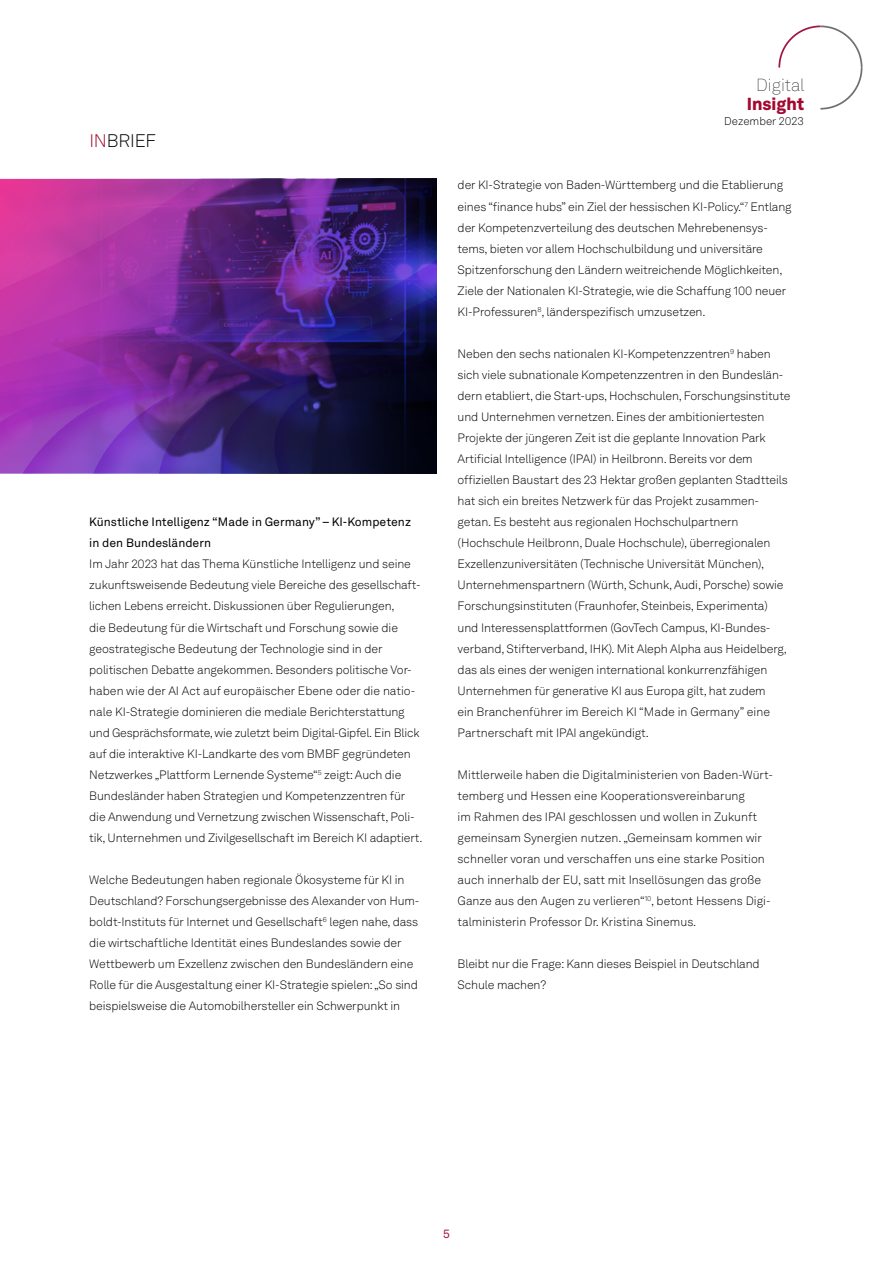
<style>
.page{position:relative;width:893px;height:1263px;background:#fff}
.page>*{position:absolute;margin:0;border:0;box-sizing:border-box;transform-origin:0 0}
.Fliesstext{font:300 18px "Akkurat LL";letter-spacing:-.01em;color:#000}
.Headline_32pt{font:100 17.25px "Akkurat LL";color:#000}
.Headline_32pt-2{font:900 17.25px "Akkurat LL";color:#a30930}
.Fliesstext-2{font:300 12px/21px "Akkurat LL";letter-spacing:-.01em;color:#000}
.Fliesstext-3{font:12px/21px "Akkurat LL";color:#000}
.t1{font:12px "Akkurat LL";color:#a01441}
.Subheadline_10pt{font:300 11.25px "Akkurat LL";color:#000}
.s1{color:#a30930}
</style>
<div class="page">
<svg style="left:778px;top:25px;width:85px;height:85px"></svg>
<svg style="left:0;top:179px;width:79px;height:295px;background:#b839ad"></svg>
<svg style="left:79px;top:179px;width:75px;height:295px;background:#9b38ad"></svg>
<svg style="left:154px;top:179px;width:63px;height:295px;background:#692c8c"></svg>
<svg style="left:217px;top:179px;width:55px;height:295px;background:#411f6d"></svg>
<img style="left:272px;top:179px;width:164px;height:295px">
<p class="Fliesstext" style="left:89px;top:128px;width:68px"><span class="s1">IN</span>BRIEF</p>
<p class="Fliesstext-3" style="left:89px;top:511px;width:323px">Künstliche Intelligenz “Made in Germany” – KI-Kompetenz in den Bundesländern</p>
<p class="Fliesstext-2" style="left:89px;top:553px;width:335px">Im Jahr 2023 hat das Thema Künstliche Intelligenz und seine zukunftsweisende Bedeutung viele Bereiche des gesellschaft&shy;lichen Lebens erreicht. Diskussionen über Regulierungen,<br>die Bedeutung für die Wirtschaft und Forschung sowie die geostrategische Bedeutung der Technologie sind in der politischen Debatte angekommen. Besonders politische Vor&shy;haben wie der AI Act auf europäischer Ebene oder die natio&shy;nale KI-Strategie dominieren die mediale Berichterstattung und Gesprächsformate, wie zuletzt beim Digital-Gipfel. Ein Blick auf die interaktive KI-Landkarte des vom BMBF gegründeten Netzwerkes „Plattform Lernende Systeme“<sup>5</sup> zeigt: Auch die Bundesländer haben Strategien und Kompetenzzentren für die Anwendung und Vernetzung zwischen Wissenschaft, Poli&shy;tik, Unternehmen und Zivilgesellschaft im Bereich KI adaptiert.</p>
<p class="Fliesstext-2" style="left:89px;top:869px;width:332px">Welche Bedeutungen haben regionale Ökosysteme für KI in Deutschland? Forschungsergebnisse des Alexander von Hum&shy;boldt-Instituts für Internet und Gesellschaft<sup>6</sup> legen nahe, dass die wirtschaftliche Identität eines Bundeslandes sowie der Wettbewerb um Exzellenz zwischen den Bundesländern eine Rolle für die Ausgestaltung einer KI-Strategie spielen: „So sind beispielsweise die Automobilhersteller ein Schwerpunkt in</p>
<p class="Headline_32pt" style="left:756px;top:74px;width:50px">Digital</p>
<p class="Headline_32pt-2" style="left:747px;top:90px;width:59px">Insight</p>
<p class="Subheadline_10pt" style="left:724px;top:113px;width:81px">Dezember 2023</p>
<p class="Fliesstext-2" style="left:458px;top:174px;width:336px">der KI-Strategie von Baden-Württemberg und die Etablierung eines “finance hubs” ein Ziel der hessischen KI-Policy.“<sup>7</sup> Entlang der Kompetenzverteilung des deutschen Mehrebenensys&shy;tems, bieten vor allem Hochschulbildung und universitäre Spitzenforschung den Ländern weitreichende Möglichkeiten, Ziele der Nationalen KI-Strategie, wie die Schaffung 100 neuer KI-Professuren<sup>8</sup>, länderspezifisch umzusetzen.</p>
<p class="Fliesstext-2" style="left:458px;top:343px;width:334px">Neben den sechs nationalen KI-Kompetenzzentren<sup>9</sup> haben sich viele subnationale Kompetenzzentren in den Bundeslän&shy;dern etabliert, die Start-ups, Hochschulen, Forschungsinstitute und Unternehmen vernetzen. Eines der ambitioniertesten Projekte der jüngeren Zeit ist die geplante Innovation Park Artificial Intelligence (IPAI) in Heilbronn. Bereits vor dem offiziellen Baustart des 23 Hektar großen geplanten Stadtteils hat sich ein breites Netzwerk für das Projekt zusammen&shy;getan. Es besteht aus regionalen Hochschulpartnern (Hochschule Heilbronn, Duale Hochschule), überregionalen Exzellenzuniversitäten (Technische Universität München), Unternehmenspartnern (Würth, Schunk, Audi, Porsche) sowie Forschungsinstituten (Fraunhofer, Steinbeis, Experimenta) und Interessensplattformen (GovTech Campus, KI-Bundes&shy;verband, Stifterverband, IHK). Mit Aleph Alpha aus Heidelberg, das als eines der wenigen international konkurrenzfähigen Unternehmen für generative KI aus Europa gilt, hat zudem<br>ein Branchenführer im Bereich KI “Made in Germany” eine Partnerschaft mit IPAI angekündigt.</p>
<p class="Fliesstext-2" style="left:458px;top:764px;width:317px">Mittlerweile haben die Digitalministerien von Baden-Würt&shy;temberg und Hessen eine Kooperationsvereinbarung<br>im Rahmen des IPAI geschlossen und wollen in Zukunft gemeinsam Synergien nutzen. „Gemeinsam kommen wir schneller voran und verschaffen uns eine starke Position auch innerhalb der EU, satt mit Insellösungen das große Ganze aus den Augen zu verlieren“<sup>10</sup>, betont Hessens Digi&shy;talministerin Professor Dr. Kristina Sinemus.</p>
<p class="Fliesstext-2" style="left:458px;top:953px;width:304px">Bleibt nur die Frage: Kann dieses Beispiel in Deutschland<br>Schule machen?</p>
<p class="t1" style="left:443px;top:1224px;width:8px">5</p>
</div>
